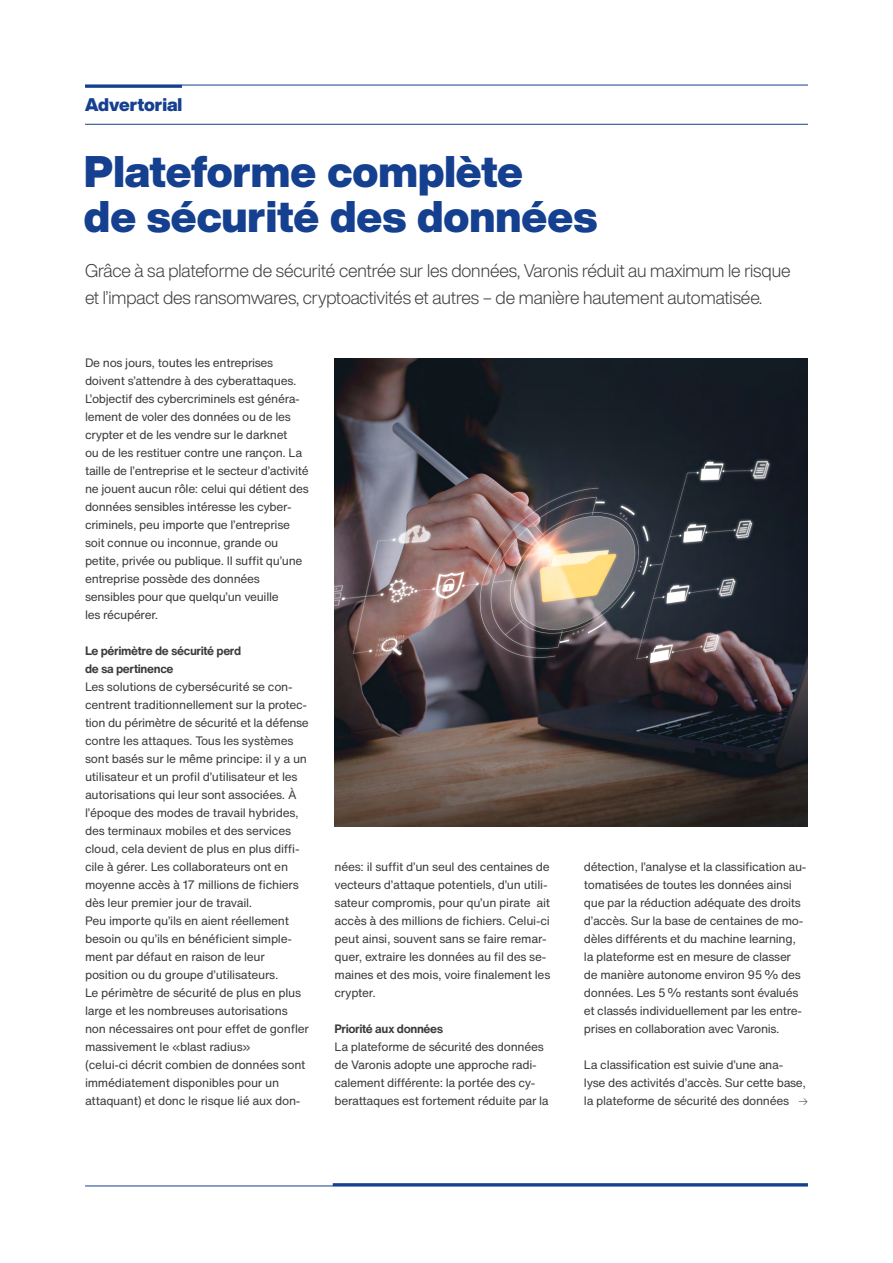
<style>
.page{position:relative;width:893px;height:1263px;background:#fff}
.page>*{position:absolute;margin:0;border:0;box-sizing:border-box;transform-origin:0 0}
.t1{font:900 43.5px/45px "Helvetica Now Display";color:#153f8f}
.t2{font:300 18px/27px "Helvetica Now Display";letter-spacing:-.005em;color:#3c3c3b}
.t3{font:900 18px "Helvetica Now Display";color:#153f8f}
.t4{font:12px/18px "Helvetica Now Text";letter-spacing:-.025em;color:#3c3c3b}
.t5{font:700 12px/18px "Helvetica Now Text";letter-spacing:-.03em;color:#3c3c3b}
.s1{font-family:"Simplon Norm";font-weight:300}
</style>
<div class="page">
<hr style="left:333px;top:1183px;width:475px;height:3px;background:#153f8f">
<hr style="left:85px;top:1186px;width:723px;height:1px;background:#153f8f">
<img style="left:334px;top:358px;width:474px;height:468px">
<hr style="left:85px;top:85px;width:723px;height:1px;background:#153f8f">
<hr style="left:85px;top:85px;width:97px;height:3px;background:#153f8f">
<hr style="left:85px;top:124px;width:723px;height:1px;background:#153f8f">
<p class="t3" style="left:85px;top:92px;width:99px">Advertorial</p>
<p class="t1" style="left:84px;top:149px;width:515px">Plateforme complète<br>de sécurité des données</p>
<p class="t2" style="left:85px;top:257px;width:707px">Grâce à sa plateforme de sécurité centrée sur les données, Varonis réduit au maximum le risque et l’impact des ransomwares, cryptoactivités et autres – de manière hautement automatisée.</p>
<p class="t4" style="left:85px;top:353px;width:225px">De nos jours, toutes les entreprises doivent s’attendre à des cyberattaques.<br>L’objectif des cybercriminels est généra&shy;lement de voler des données ou de les crypter et de les vendre sur le darknet<br>ou de les restituer contre une rançon. La taille de l’entreprise et le secteur d’activité ne jouent aucun rôle: celui qui détient des données sensibles intéresse les cyber&shy;criminels, peu importe que l’entreprise soit connue ou inconnue, grande ou petite, privée ou publique. Il suffit qu’une entreprise possède des données sensibles pour que quelqu’un veuille<br>les récupérer.</p>
<p class="t5" style="left:85px;top:641px;width:158px">Le périmètre de sécurité perd de sa pertinence</p>
<p class="t4" style="left:85px;top:677px;width:225px">Les solutions de cybersécurité se con&shy;centrent traditionnellement sur la protec&shy;tion du périmètre de sécurité et la défense contre les attaques. Tous les systèmes sont basés sur le même principe: il y a un utilisateur et un profil d’utilisateur et les autorisations qui leur sont associées. À l’époque des modes de travail hybrides, des terminaux mobiles et des services cloud, cela devient de plus en plus diffi&shy;cile à gérer. Les collaborateurs ont en moyenne accès à 17 millions de fichiers dès leur premier jour de travail.<br>Peu importe qu’ils en aient réellement besoin ou qu’ils en bénéficient simple&shy;ment par défaut en raison de leur position ou du groupe d’utilisateurs.</p>
<p class="t4" style="left:85px;top:983px;width:225px">Le périmètre de sécurité de plus en plus large et les nombreuses autorisations non nécessaires ont pour effet de gonfler massivement le «blast radius»<br>(celui-ci décrit combien de données sont immédiatement disponibles pour un attaquant) et donc le risque lié aux don-</p>
<p class="t4" style="left:334px;top:857px;width:217px">nées: il suffit d’un seul des centaines de vecteurs d’attaque potentiels, d’un utili&shy;sateur compromis, pour qu’un pirate ait accès à des millions de fichiers. Celui-ci peut ainsi, souvent sans se faire remar&shy;quer, extraire les données au fil des se&shy;maines et des mois, voire finalement les crypter.</p>
<p class="t5" style="left:334px;top:1019px;width:110px">Priorité aux données</p>
<p class="t4" style="left:334px;top:1037px;width:216px">La plateforme de sécurité des données de Varonis adopte une approche radi&shy;calement différente: la portée des cy&shy;berattaques est fortement réduite par la</p>
<p class="t4" style="left:584px;top:857px;width:224px">détection, l’analyse et la classification au&shy;tomatisées de toutes les données ainsi que par la réduction adéquate des droits d’accès. Sur la base de centaines de mo&shy;dèles différents et du machine learning, la plateforme est en mesure de classer de manière autonome environ 95 % des données. Les 5 % restants sont évalués et classés individuellement par les entre&shy;prises en collaboration avec Varonis.</p>
<p class="t4" style="left:584px;top:1055px;width:225px">La classification est suivie d’une ana-<br>lyse des activités d’accès. Sur cette base, la plateforme de sécurité des données <span class="s1">→</span></p>
</div>
